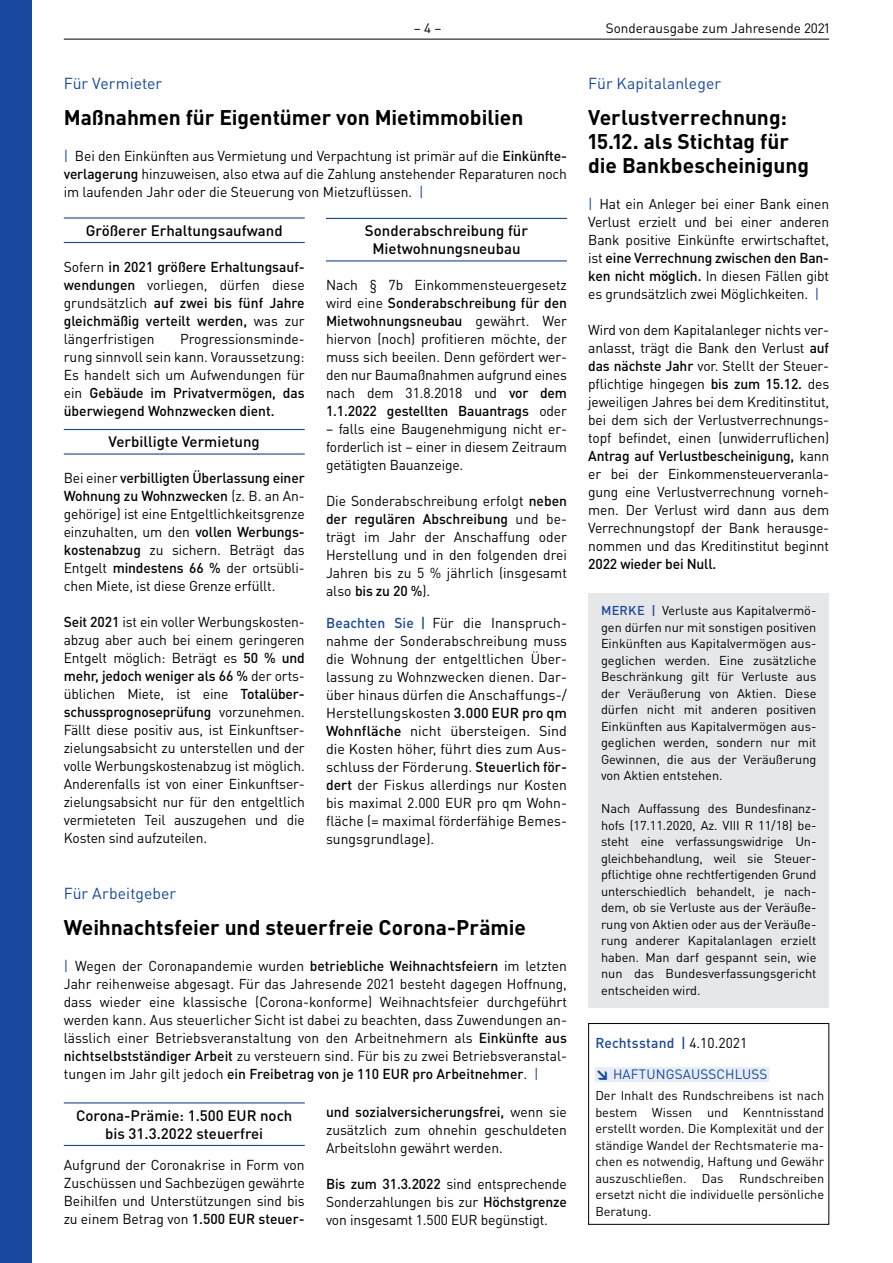
<style>
.page{position:relative;width:893px;height:1263px;background:#fff}
.page>*{position:absolute;margin:0;border:0;box-sizing:border-box;transform-origin:0 0}
.t1{font:700 21px/24px "DIN Pro";letter-spacing:-.005em;color:#000}
.t2{font:15.75px "DIN Pro";color:#17479e}
.t3{font:500 15px/18px "DIN Pro";color:#000;text-align:center}
.t4{font:14.25px/18px "DIN Pro";letter-spacing:-.01em;color:#000;text-align:justify}
.t5{font:500 14.25px/18px "DIN Pro";color:#000;text-align:justify}
.t6{font:500 14.25px "DIN Pro";letter-spacing:.015em;color:#17479e}
.t7{font:13.5px "DIN Pro";color:#000}
.t8{font:13.5px "DIN Pro";letter-spacing:.01em;color:#17479e}
.t9{font:12.75px/16.5px "DIN Pro";color:#000;text-align:justify}
.s1{color:#17479e}
.s2{font-weight:500}
.s3{font-weight:400}
.s4{font-weight:500;color:#17479e}
.s5{font-weight:400;color:#000}
.s6{font-weight:900}
</style>
<div class="page">
<hr style="left:64px;top:39px;width:765px;height:1px;background:#000">
<div style="left:595px;top:1067px;width:174px;height:15px;background:#e8edf5"></div>
<div style="left:588px;top:1023px;width:241px;height:202px;border:1px solid #000"></div>
<hr style="left:64px;top:217px;width:241px;height:2px;background:#17479e">
<hr style="left:64px;top:242px;width:241px;height:1px;background:#17479e">
<hr style="left:64px;top:429px;width:241px;height:1px;background:#17479e">
<hr style="left:64px;top:453px;width:241px;height:2px;background:#17479e">
<hr style="left:326px;top:218px;width:241px;height:1px;background:#17479e">
<hr style="left:326px;top:260px;width:241px;height:1px;background:#17479e">
<hr style="left:64px;top:1102px;width:241px;height:1px;background:#17479e">
<hr style="left:64px;top:1145px;width:241px;height:1px;background:#17479e">
<div style="left:588px;top:593px;width:241px;height:414px;background:#e6e7e8"></div>
<div style="left:0;top:0;width:32px;height:1263px;background:#17479e"></div>
<p class="t7" style="left:414px;top:19px;width:29px">– 4 –</p>
<p class="t7" style="left:606px;top:19px;width:225px">Sonderausgabe zum Jahresende 2021</p>
<p class="t2" style="left:64px;top:73px;width:100px">Für Vermieter</p>
<h1 class="t1" style="left:64px;top:105px;width:461px">Maßnahmen für Eigentümer von Mietimmobilien</h1>
<p class="t4" style="left:64px;top:147px;width:505px"><span class="s1">|</span> Bei den Einkünften aus Vermietung und Verpachtung ist primär auf die <span class="s2">Einkünfte&shy;verlagerung</span> hinzuweisen, also etwa auf die Zahlung anstehender Reparaturen noch im laufenden Jahr oder die Steuerung von Mietzuflüssen. <span class="s1">|</span></p>
<p class="t3" style="left:86px;top:221px;width:198px">Größerer Erhaltungsaufwand</p>
<p class="t5" style="left:64px;top:257px;width:242px"><span class="s3">Sofern</span> in 2021 größere Erhaltungsauf&shy;wendungen <span class="s3">vorliegen, dürfen diese grundsätzlich</span> auf zwei bis fünf Jahre gleichmäßig verteilt werden, <span class="s3">was zur längerfristigen</span></p>
<p class="t3" style="left:365px;top:221px;width:165px">Sonderabschreibung für<br>Mietwohnungsneubau</p>
<p class="t4" style="left:326px;top:275px;width:242px">Nach § 7b Einkommensteuergesetz wird eine <span class="s2">Sonderabschreibung für den Mietwohnungsneubau</span> gewährt. Wer hiervon (noch) profitieren möchte, der muss sich beeilen. Denn gefördert wer&shy;den nur Baumaßnahmen aufgrund eines nach dem 31.8.2018 und <span class="s2">vor dem 1.1.2022 gestellten Bauantrags</span> oder</p>
<p class="t4" style="left:326px;top:419px;width:242px">– falls eine Baugenehmigung nicht er&shy;forderlich ist – einer in diesem Zeitraum getätigten Bauanzeige.</p>
<p class="t4" style="left:326px;top:491px;width:242px">Die Sonderabschreibung erfolgt <span class="s2">neben der regulären Abschreibung</span> und be&shy;trägt im Jahr der Anschaffung oder Herstellung und in den folgenden drei Jahren bis zu 5 % jährlich (insgesamt also <span class="s2">bis zu 20 %</span>).</p>
<p class="t4" style="left:326px;top:613px;width:242px"><span class="s4">Beachten Sie |</span> Für die Inanspruch&shy;nahme der Sonderabschreibung muss die Wohnung der entgeltlichen Über&shy;lassung zu Wohnzwecken dienen. Dar&shy;über hinaus dürfen die Anschaffungs-/ Herstellungskosten <span class="s2">3.000 EUR pro qm Wohnfläche</span> nicht übersteigen. Sind die Kosten höher, führt dies zum Aus&shy;schluss der Förderung. <span class="s2">Steuerlich för&shy;dert</span> der Fiskus allerdings nur Kosten bis maximal 2.000 EUR pro qm Wohn&shy;fläche (= maximal förderfähige Bemes&shy;sungsgrundlage).</p>
<p class="t4" style="left:64px;top:329px;width:242px;text-indent:116px">Progressionsminde&shy;rung sinnvoll sein kann. Voraussetzung:<br>Es handelt sich um Aufwendungen für ein <span class="s2">Gebäude im Privatvermögen, das überwiegend Wohnzwecken dient.</span></p>
<p class="t3" style="left:109px;top:432px;width:153px">Verbilligte Vermietung</p>
<p class="t4" style="left:64px;top:468px;width:242px">Bei einer <span class="s2">verbilligten Überlassung einer Wohnung zu Wohnzwecken</span> (z. B. an An&shy;gehörige) ist eine Entgeltlichkeitsgrenze einzuhalten, um den <span class="s2">vollen Werbungs&shy;kostenabzug</span> zu sichern. Beträgt das Entgelt <span class="s2">mindestens 66 %</span> der ortsübli&shy;chen Miete, ist diese Grenze erfüllt.</p>
<p class="t4" style="left:64px;top:612px;width:242px"><span class="s2">Seit 2021</span> ist ein voller Werbungskosten&shy;abzug aber auch bei einem geringeren Entgelt möglich: Beträgt es <span class="s2">50 % und mehr, jedoch weniger als 66 %</span> der orts&shy;üblichen Miete, ist eine <span class="s2">Totalüber&shy;schussprognoseprüfung</span> vorzunehmen.<br>Fällt diese positiv aus, ist Einkunftser&shy;zielungsabsicht zu unterstellen und der volle Werbungskostenabzug ist möglich.<br>Anderenfalls ist von einer Einkunftser&shy;zielungsabsicht nur für den entgeltlich vermieteten Teil auszugehen und die Kosten sind aufzuteilen.</p>
<p class="t2" style="left:64px;top:883px;width:114px">Für Arbeitgeber</p>
<h1 class="t1" style="left:64px;top:915px;width:464px">Weihnachtsfeier und steuerfreie Corona-Prämie</h1>
<p class="t4" style="left:64px;top:957px;width:505px"><span class="s1">|</span> Wegen der Coronapandemie wurden <span class="s2">betriebliche Weihnachtsfeiern</span> im letzten Jahr reihenweise abgesagt. Für das Jahresende 2021 besteht dagegen Hoffnung, dass wieder eine klassische (Corona-konforme) Weihnachtsfeier durchgeführt werden kann. Aus steuerlicher Sicht ist dabei zu beachten, dass Zuwendungen an&shy;lässlich einer Betriebsveranstaltung von den Arbeitnehmern als <span class="s2">Einkünfte aus nichtselbstständiger Arbeit</span> zu versteuern sind. Für bis zu zwei Betriebsveranstal&shy;tungen im Jahr gilt jedoch <span class="s2">ein Freibetrag von je 110 EUR pro Arbeitnehmer</span>. <span class="s1">|</span></p>
<p class="t3" style="left:76px;top:1105px;width:218px">Corona-Prämie: 1.500 EUR noch bis 31.3.2022 steuerfrei</p>
<p class="t4" style="left:64px;top:1155px;width:242px">Aufgrund der Coronakrise in Form von Zuschüssen und Sachbezügen gewährte Beihilfen und Unterstützungen sind bis zu einem Betrag von <span class="s2">1.500 EUR steuer-</span></p>
<p class="t4" style="left:326px;top:1102px;width:242px"><span class="s2">und sozialversicherungsfrei,</span> wenn sie zusätzlich zum ohnehin geschuldeten Arbeitslohn gewährt werden.</p>
<p class="t4" style="left:326px;top:1174px;width:242px"><span class="s2">Bis zum 31.3.2022</span> sind entsprechende Sonderzahlungen bis zur <span class="s2">Höchstgrenze </span>von insgesamt 1.500 EUR begünstigt.</p>
<p class="t2" style="left:588px;top:73px;width:134px">Für Kapitalanleger</p>
<h1 class="t1" style="left:588px;top:105px;width:222px">Verlustverrechnung:<br>15.12. als Stichtag für die Bankbescheinigung</h1>
<p class="t4" style="left:588px;top:195px;width:242px"><span class="s1">|</span> Hat ein Anleger bei einer Bank einen Verlust erzielt und bei einer anderen Bank positive Einkünfte erwirtschaftet, ist <span class="s2">eine Verrechnung zwischen den Ban&shy;ken nicht möglich.</span> In diesen Fällen gibt es grundsätzlich zwei Möglichkeiten. <span class="s1">|</span></p>
<p class="t4" style="left:588px;top:321px;width:242px">Wird von dem Kapitalanleger nichts ver&shy;anlasst, trägt die Bank den Verlust <span class="s2">auf das nächste Jahr</span> vor. Stellt der Steuer&shy;pflichtige hingegen <span class="s2">bis zum 15.12.</span> des jeweiligen Jahres bei dem Kreditinstitut, bei dem sich der Verlustverrechnungs&shy;topf befindet, einen (unwiderruflichen)<br><span class="s2">Antrag auf Verlustbescheinigung,</span> kann er bei der Einkommensteuerveranla&shy;gung eine Verlustverrechnung vorneh&shy;men. Der Verlust wird dann aus dem Verrechnungstopf der Bank herausge&shy;nommen und das Kreditinstitut beginnt</p>
<p class="t5" style="left:588px;top:555px;width:130px">2022 wieder bei Null.</p>
<p class="t9" style="left:601px;top:602px;width:217px"><span class="s4">MERKE |</span> Verluste aus Kapitalvermö&shy;gen dürfen nur mit sonstigen positiven Einkünften aus Kapitalvermögen aus&shy;geglichen werden. Eine zusätzliche Beschränkung gilt für Verluste aus der Veräußerung von Aktien. Diese dürfen nicht mit anderen positiven Einkünften aus Kapitalvermögen aus&shy;geglichen werden, sondern nur mit Gewinnen, die aus der Veräußerung von Aktien entstehen.</p>
<p class="t9" style="left:601px;top:800px;width:217px">Nach Auffassung des Bundesfinanz&shy;hofs (17.11.2020, Az. VIII R 11/18) be&shy;steht eine verfassungswidrige Un&shy;gleichbehandlung, weil sie Steuer&shy;pflichtige ohne rechtfertigenden Grund unterschiedlich behandelt, je nach&shy;dem, ob sie Verluste aus der Veräuße&shy;rung von Aktien oder aus der Veräuße&shy;rung anderer Kapitalanlagen erzielt haben. Man darf gespannt sein, wie nun das Bundesverfassungsgericht entscheiden wird.</p>
<p class="t6" style="left:595px;top:1033px;width:153px">Rechtsstand | <span class="s5">4.10.2021</span></p>
<p class="t8" style="left:595px;top:1065px;width:173px"><span class="s6">↘</span> HAFTUNGSAUSSCHLUSS</p>
<p class="t9" style="left:595px;top:1087px;width:230px">Der Inhalt des Rundschreibens ist nach bestem Wissen und Kenntnisstand erstellt worden. Die Komplexität und der ständige Wandel der Rechtsmaterie ma&shy;chen es notwendig, Haftung und Gewähr auszuschließen. Das Rundschreiben ersetzt nicht die individuelle persönliche Beratung.</p>
</div>
